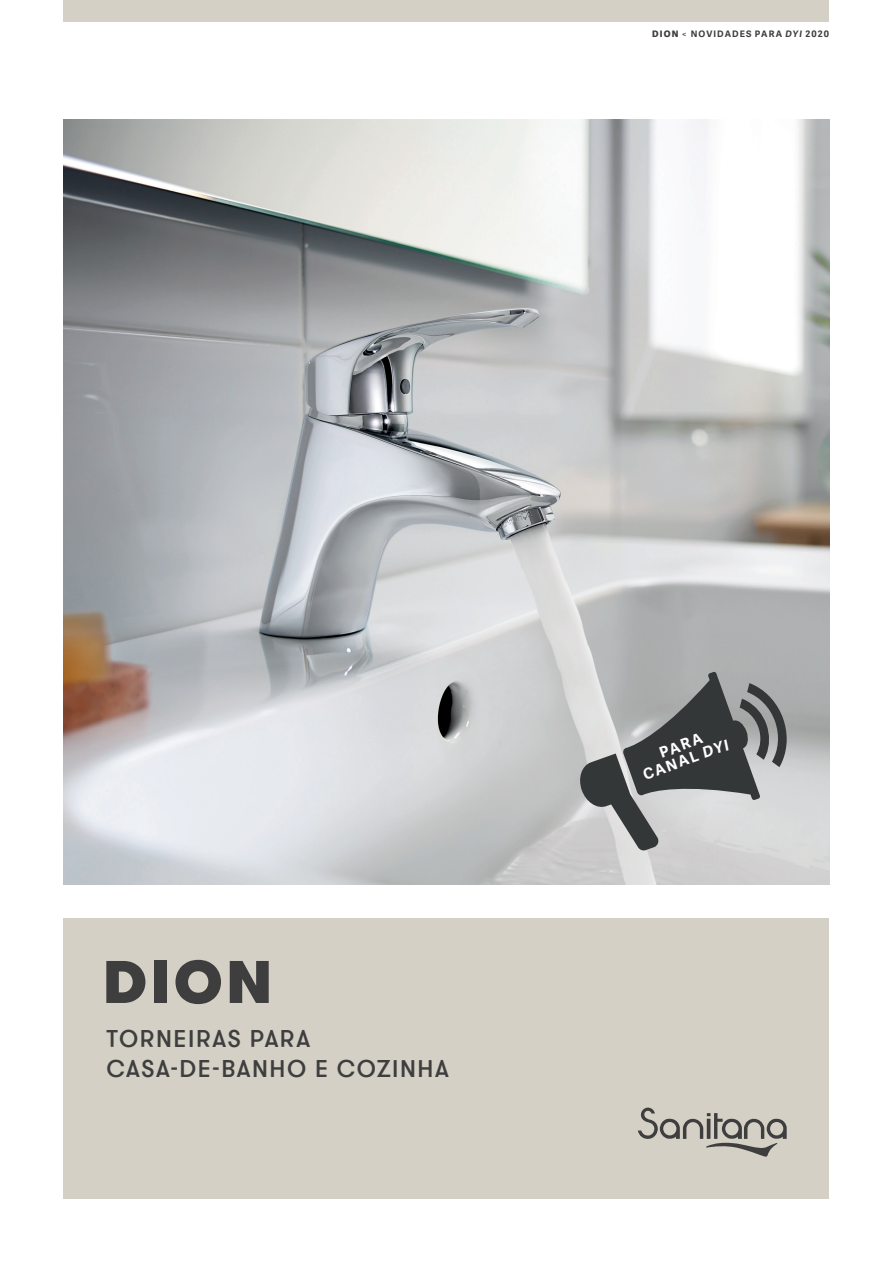
<style>
.page{position:relative;width:893px;height:1263px;background:#fff}
.page>*{position:absolute;margin:0;border:0;box-sizing:border-box;transform-origin:0 0}
.t1{font:900 60px "GT Walsheim Pro";color:#3e3e3f}
.t2{font:500 24px/30px "GT Walsheim Pro";letter-spacing:.065em;color:#3e3e3f}
.t3{font:700 15px/15px "Adelle Sans";color:#fff;text-align:center}
.t4{font:700 9px "Adelle Sans";letter-spacing:.12em;color:#3e3e3f}
.s1{font-family:"Adelle Sans Eb";font-weight:400}
.s2{font-weight:400}
.s3{font-style:italic}
</style>
<div class="page">
<div style="left:64px;top:0;width:765px;height:21px;background:#d5d0c5"></div>
<img style="left:64px;top:119px;width:765px;height:765px">
<div style="left:64px;top:918px;width:765px;height:281px;background:#d5d0c5"></div>
<svg style="left:638px;top:1107px;width:149px;height:50px"></svg>
<svg style="left:577px;top:671px;width:210px;height:180px;background:#929494"></svg>
<p class="t4" style="left:652px;top:27px;width:178px"><span class="s1">DION</span> <span class="s2">&lt;</span> NOVIDADES PARA <span class="s3">DYI</span> 2020</p>
<h1 class="t1" style="left:103px;top:941px;width:171px">DION</h1>
<p class="t2" style="left:107px;top:1024px;width:344px">TORNEIRAS PARA<br>CASA-DE-BANHO E COZINHA</p>
<p class="t3" style="left:636px;top:753px;width:91px;rotate:-20deg">PARA<br>CANAL <span class="s3">DYI</span></p>
</div>
